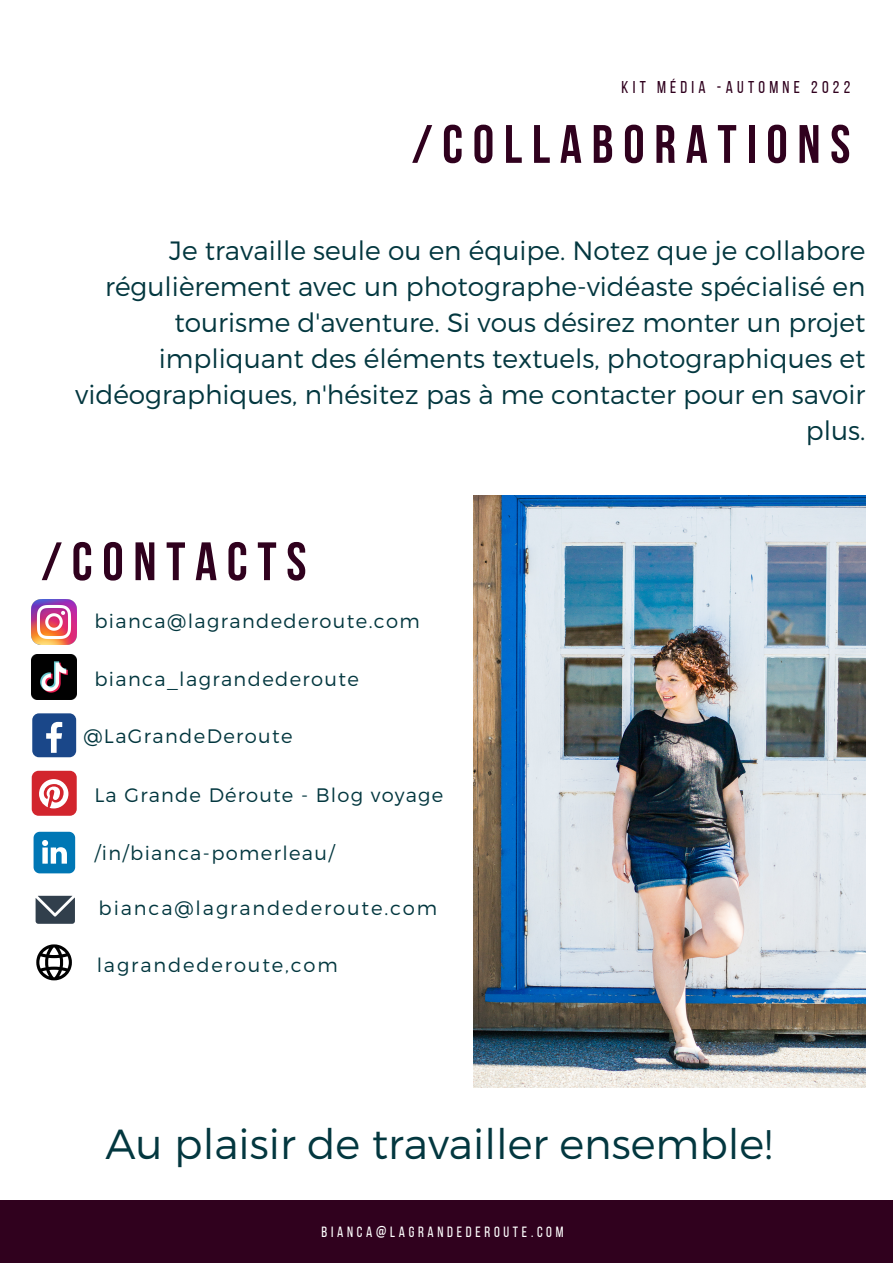
<style>
.page{position:relative;width:893px;height:1264px;background:#fff}
.page>*{position:absolute;margin:0;border:0;box-sizing:border-box;transform-origin:0 0}
.t1{font:700 54px "Bebas Neue";letter-spacing:.18em;color:#30011e}
.t2{font:300 42px "Montserrat";color:#03373f}
.t3{font:300 26.4px/36px "Montserrat";color:#03373f;text-align:right}
.t4{font:300 19.5px "Montserrat";letter-spacing:.07em;color:#03373f}
.t5{font:300 19.5px "Montserrat";letter-spacing:.095em;color:#03373f}
.t6{font:17.1px "Bebas Neue";letter-spacing:.25em;color:#30011e}
.t7{font:14.85px "Bebas Neue";letter-spacing:.25em;color:#fff}
</style>
<div class="page">
<div style="left:32px;top:770px;width:45px;height:45px;background:#d2252d;border-radius:7px"></div>
<svg style="left:39px;top:779px;width:29px;height:29px"></svg>
<div style="left:32px;top:713px;width:44px;height:44px;background:#1a4789;border-radius:7px"></div>
<svg style="left:46px;top:722px;width:16px;height:30px"></svg>
<img style="left:32px;top:600px;width:45px;height:44px">
<img style="left:32px;top:654px;width:45px;height:45px">
<svg style="left:34px;top:831px;width:41px;height:42px"></svg>
<svg style="left:36px;top:895px;width:39px;height:28px"></svg>
<img style="left:473px;top:496px;width:392px;height:591px">
<div style="left:0;top:1200px;width:892px;height:62px;background:#30011e"></div>
<svg style="left:36px;top:944px;width:36px;height:36px"></svg>
<p class="t6" style="left:621px;top:80px;width:230px">KIT MÉDIA -AUTOMNE 2022</p>
<h1 class="t1" style="left:412px;top:122px;width:440px">/COLLABORATIONS</h1>
<p class="t3" style="left:75px;top:231px;width:791px">Je travaille seule ou en équipe. Notez que je collabore régulièrement avec un photographe-vidéaste spécialisé en tourisme d'aventure. Si vous désirez monter un projet impliquant des éléments textuels, photographiques et vidéographiques, n'hésitez pas à me contacter pour en savoir plus.</p>
<h1 class="t1" style="left:41px;top:539px;width:266px">/CONTACTS</h1>
<p class="t4" style="left:94px;top:608px;width:327px">bianca@lagrandederoute.com</p>
<p class="t4" style="left:94px;top:666px;width:266px">bianca_lagrandederoute</p>
<p class="t4" style="left:83px;top:723px;width:211px">@LaGrandeDeroute</p>
<p class="t4" style="left:94px;top:782px;width:350px">La Grande Déroute - Blog voyage</p>
<p class="t4" style="left:94px;top:840px;width:242px">/in/bianca-pomerleau/</p>
<p class="t5" style="left:99px;top:895px;width:340px">bianca@lagrandederoute.com</p>
<p class="t5" style="left:97px;top:952px;width:243px">lagrandederoute,com</p>
<h2 class="t2" style="left:105px;top:1116px;width:668px">Au plaisir de travailler ensemble!</h2>
<p class="t7" style="left:321px;top:1225px;width:243px">BIANCA@LAGRANDEDEROUTE.COM</p>
</div>
